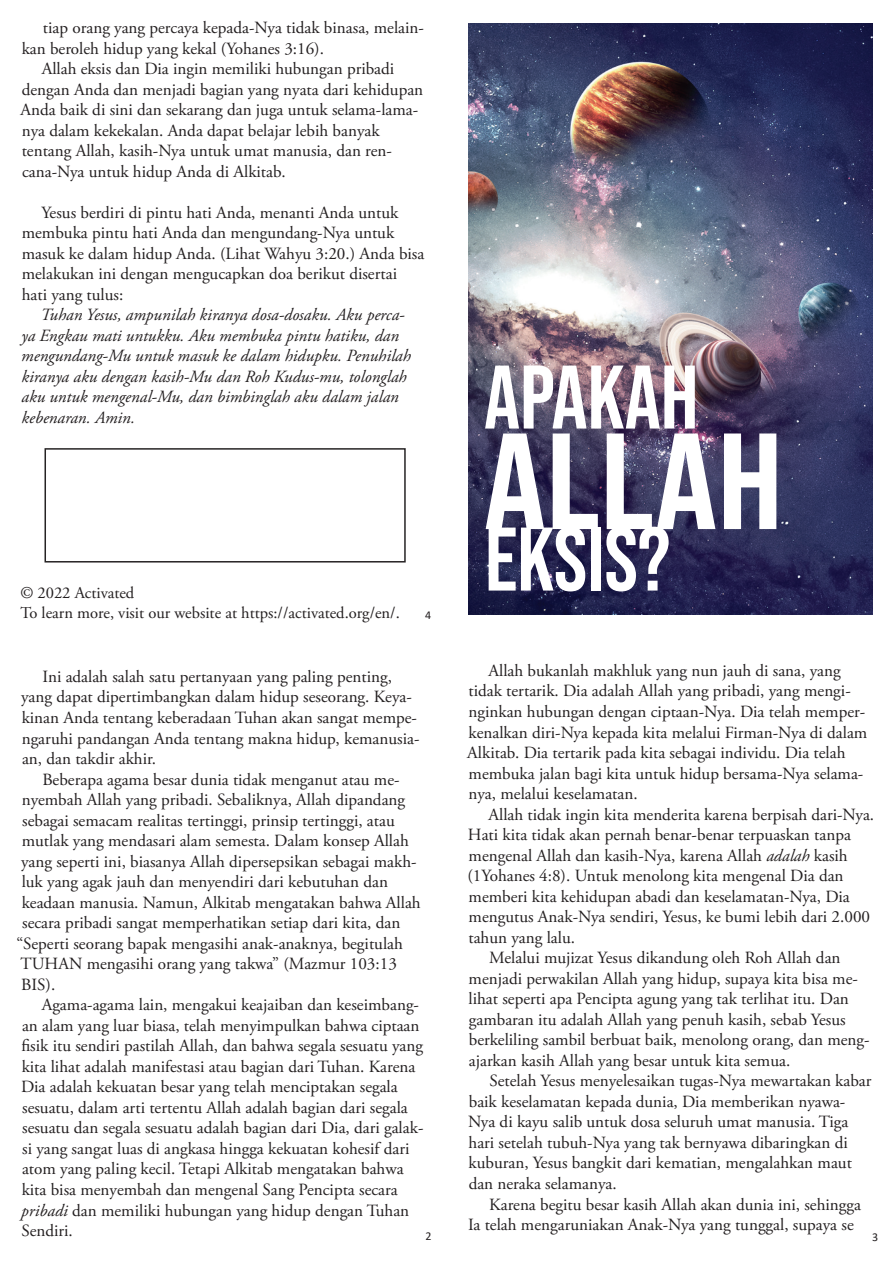
<style>
.page{position:relative;width:893px;height:1263px;background:#fff}
.page>*{position:absolute;margin:0;border:0;box-sizing:border-box;transform-origin:0 0}
.t1{font:136.5px "Bebas Neue Pro Semi Exp X Bold";color:#fff}
.t2{font:700 90px "Bebas Neue Pro";color:#fff}
.t3{font:17.1px/20.5px "Adobe Garamond Pro";color:#231f20}
.t4{font:italic 17.1px/20.5px "Adobe Garamond Pro";color:#231f20}
.t5{font:16.5px/19.8px "Adobe Garamond Pro";color:#231f20}
.t6{font:12px "Calibri";color:#231f20}
.s1{font-style:italic}
</style>
<div class="page">
<img style="left:468px;top:24px;width:404px;height:590px">
<div style="left:45px;top:448px;width:361px;height:114px;border:2px solid #262324"></div>
<p class="t3" style="left:43px;top:18px;width:382px">tiap orang yang percaya kepada-Nya tidak binasa, melain-</p>
<p class="t3" style="left:22px;top:39px;width:304px">kan beroleh hidup yang kekal (Yohanes 3:16).</p>
<p class="t3" style="left:42px;top:59px;width:354px">Allah eksis dan Dia ingin memiliki hubungan pribadi</p>
<p class="t3" style="left:22px;top:80px;width:403px">dengan Anda dan menjadi bagian yang nyata dari kehidupan</p>
<p class="t3" style="left:20px;top:100px;width:399px">Anda baik di sini dan sekarang dan juga untuk selama-lama-</p>
<p class="t3" style="left:22px;top:121px;width:359px">nya dalam kekekalan. Anda dapat belajar lebih banyak</p>
<p class="t3" style="left:22px;top:141px;width:372px">tentang Allah, kasih-Nya untuk umat manusia, dan ren-</p>
<p class="t3" style="left:22px;top:162px;width:265px">cana-Nya untuk hidup Anda di Alkitab.</p>
<p class="t3" style="left:22px;top:203px;width:404px;text-indent:20px">Yesus berdiri di pintu hati Anda, menanti Anda untuk membuka pintu hati Anda dan mengundang-Nya untuk masuk ke dalam hidup Anda. (Lihat Wahyu 3:20.) Anda bisa melakukan ini dengan mengucapkan doa berikut disertai hati yang tulus:</p>
<p class="t4" style="left:21px;top:305px;width:391px;text-indent:19px">Tuhan Yesus, ampunilah kiranya dosa-dosaku. Aku perca&shy;ya Engkau mati untukku. Aku membuka pintu hatiku, dan mengundang-Mu untuk masuk ke dalam hidupku. Penuhilah kiranya aku dengan kasih-Mu dan Roh Kudus-mu, tolonglah aku untuk mengenal-Mu, dan bimbinglah aku dalam jalan kebenaran. Amin.</p>
<p class="t5" style="left:20px;top:583px;width:381px">© 2022 Activated<br>To learn more, visit our website at https://activated.org/en/.</p>
<p class="t6" style="left:425px;top:606px;width:8px">4</p>
<h2 class="t2" style="left:484px;top:346px;width:216px">APAKAH</h2>
<h1 class="t1" style="left:483px;top:400px;width:301px">ALLAH</h1>
<h2 class="t2" style="left:485px;top:508px;width:187px">EKSIS?</h2>
<p class="t3" style="left:467px;top:661px;width:402px;text-indent:21px">Allah bukanlah makhluk yang nun jauh di sana, yang tidak tertarik. Dia adalah Allah yang pribadi, yang mengi&shy;nginkan hubungan dengan ciptaan-Nya. Dia telah memper&shy;kenalkan diri-Nya kepada kita melalui Firman-Nya di dalam Alkitab. Dia tertarik pada kita sebagai individu. Dia telah membuka jalan bagi kita untuk hidup bersama-Nya selama&shy;nya, melalui keselamatan.</p>
<p class="t3" style="left:488px;top:804px;width:387px">Allah tidak ingin kita menderita karena berpisah dari-Nya.</p>
<p class="t3" style="left:468px;top:825px;width:384px">Hati kita tidak akan pernah benar-benar terpuaskan tanpa</p>
<p class="t3" style="left:469px;top:845px;width:381px">mengenal Allah dan kasih-Nya, karena Allah <span class="s1">adalah</span> kasih</p>
<p class="t3" style="left:467px;top:866px;width:378px">(1Yohanes 4:8). Untuk menolong kita mengenal Dia dan</p>
<p class="t3" style="left:469px;top:886px;width:383px">memberi kita kehidupan abadi dan keselamatan-Nya, Dia</p>
<p class="t3" style="left:469px;top:907px;width:403px">mengutus Anak-Nya sendiri, Yesus, ke bumi lebih dari 2.000</p>
<p class="t3" style="left:468px;top:928px;width:108px">tahun yang lalu.</p>
<p class="t3" style="left:489px;top:948px;width:353px">Melalui mujizat Yesus dikandung oleh Roh Allah dan</p>
<p class="t3" style="left:469px;top:969px;width:391px">menjadi perwakilan Allah yang hidup, supaya kita bisa me-</p>
<p class="t3" style="left:468px;top:989px;width:382px">lihat seperti apa Pencipta agung yang tak terlihat itu. Dan</p>
<p class="t3" style="left:469px;top:1010px;width:378px">gambaran itu adalah Allah yang penuh kasih, sebab Yesus</p>
<p class="t3" style="left:469px;top:1030px;width:402px">berkeliling sambil berbuat baik, menolong orang, dan meng-</p>
<p class="t3" style="left:469px;top:1051px;width:323px">ajarkan kasih Allah yang besar untuk kita semua.</p>
<p class="t3" style="left:490px;top:1071px;width:383px">Setelah Yesus menyelesaikan tugas-Nya mewartakan kabar</p>
<p class="t3" style="left:469px;top:1092px;width:378px">baik keselamatan kepada dunia, Dia memberikan nyawa-</p>
<p class="t3" style="left:468px;top:1112px;width:382px">Nya di kayu salib untuk dosa seluruh umat manusia. Tiga</p>
<p class="t3" style="left:469px;top:1133px;width:381px">hari setelah tubuh-Nya yang tak bernyawa dibaringkan di</p>
<p class="t3" style="left:468px;top:1153px;width:385px">kuburan, Yesus bangkit dari kematian, mengalahkan maut</p>
<p class="t3" style="left:469px;top:1174px;width:150px">dan neraka selamanya.</p>
<p class="t3" style="left:489px;top:1194px;width:373px">Karena begitu besar kasih Allah akan dunia ini, sehingga</p>
<p class="t3" style="left:468px;top:1215px;width:387px">Ia telah mengaruniakan Anak-Nya yang tunggal, supaya se</p>
<p class="t3" style="left:21px;top:667px;width:400px;text-indent:21px">Ini adalah salah satu pertanyaan yang paling penting, yang dapat dipertimbangkan dalam hidup seseorang. Keya&shy;kinan Anda tentang keberadaan Tuhan akan sangat mempe&shy;ngaruhi pandangan Anda tentang makna hidup, kemanusia&shy;an, dan takdir akhir.</p>
<p class="t3" style="left:42px;top:769px;width:359px">Beberapa agama besar dunia tidak menganut atau me-</p>
<p class="t3" style="left:22px;top:790px;width:385px">nyembah Allah yang pribadi. Sebaliknya, Allah dipandang</p>
<p class="t3" style="left:22px;top:810px;width:374px">sebagai semacam realitas tertinggi, prinsip tertinggi, atau</p>
<p class="t3" style="left:22px;top:831px;width:389px">mutlak yang mendasari alam semesta. Dalam konsep Allah</p>
<p class="t3" style="left:21px;top:851px;width:397px">yang seperti ini, biasanya Allah dipersepsikan sebagai makh-</p>
<p class="t3" style="left:22px;top:872px;width:368px">luk yang agak jauh dan menyendiri dari kebutuhan dan</p>
<p class="t3" style="left:22px;top:892px;width:401px">keadaan manusia. Namun, Alkitab mengatakan bahwa Allah</p>
<p class="t3" style="left:22px;top:913px;width:380px">secara pribadi sangat memperhatikan setiap dari kita, dan</p>
<p class="t3" style="left:16px;top:934px;width:388px">“Seperti seorang bapak mengasihi anak-anaknya, begitulah</p>
<p class="t3" style="left:21px;top:954px;width:378px">TUHAN mengasihi orang yang takwa” (Mazmur 103:13</p>
<p class="t3" style="left:21px;top:975px;width:36px">BIS).</p>
<p class="t3" style="left:42px;top:995px;width:379px">Agama-agama lain, mengakui keajaiban dan keseimbang-</p>
<p class="t3" style="left:22px;top:1016px;width:399px">an alam yang luar biasa, telah menyimpulkan bahwa ciptaan</p>
<p class="t3" style="left:21px;top:1036px;width:403px">fisik itu sendiri pastilah Allah, dan bahwa segala sesuatu yang</p>
<p class="t3" style="left:22px;top:1057px;width:395px">kita lihat adalah manifestasi atau bagian dari Tuhan. Karena</p>
<p class="t3" style="left:21px;top:1077px;width:378px">Dia adalah kekuatan besar yang telah menciptakan segala</p>
<p class="t3" style="left:22px;top:1098px;width:387px">sesuatu, dalam arti tertentu Allah adalah bagian dari segala</p>
<p class="t3" style="left:22px;top:1118px;width:403px">sesuatu dan segala sesuatu adalah bagian dari Dia, dari galak-</p>
<p class="t3" style="left:22px;top:1139px;width:389px">si yang sangat luas di angkasa hingga kekuatan kohesif dari</p>
<p class="t3" style="left:22px;top:1159px;width:383px">atom yang paling kecil. Tetapi Alkitab mengatakan bahwa</p>
<p class="t3" style="left:22px;top:1180px;width:378px">kita bisa menyembah dan mengenal Sang Pencipta secara</p>
<p class="t3" style="left:21px;top:1200px;width:389px"><span class="s1">pribadi</span> dan memiliki hubungan yang hidup dengan Tuhan</p>
<p class="t3" style="left:22px;top:1221px;width:53px">Sendiri.</p>
<p class="t6" style="left:425px;top:1227px;width:8px">2</p>
<p class="t6" style="left:872px;top:1229px;width:8px">3</p>
</div>
